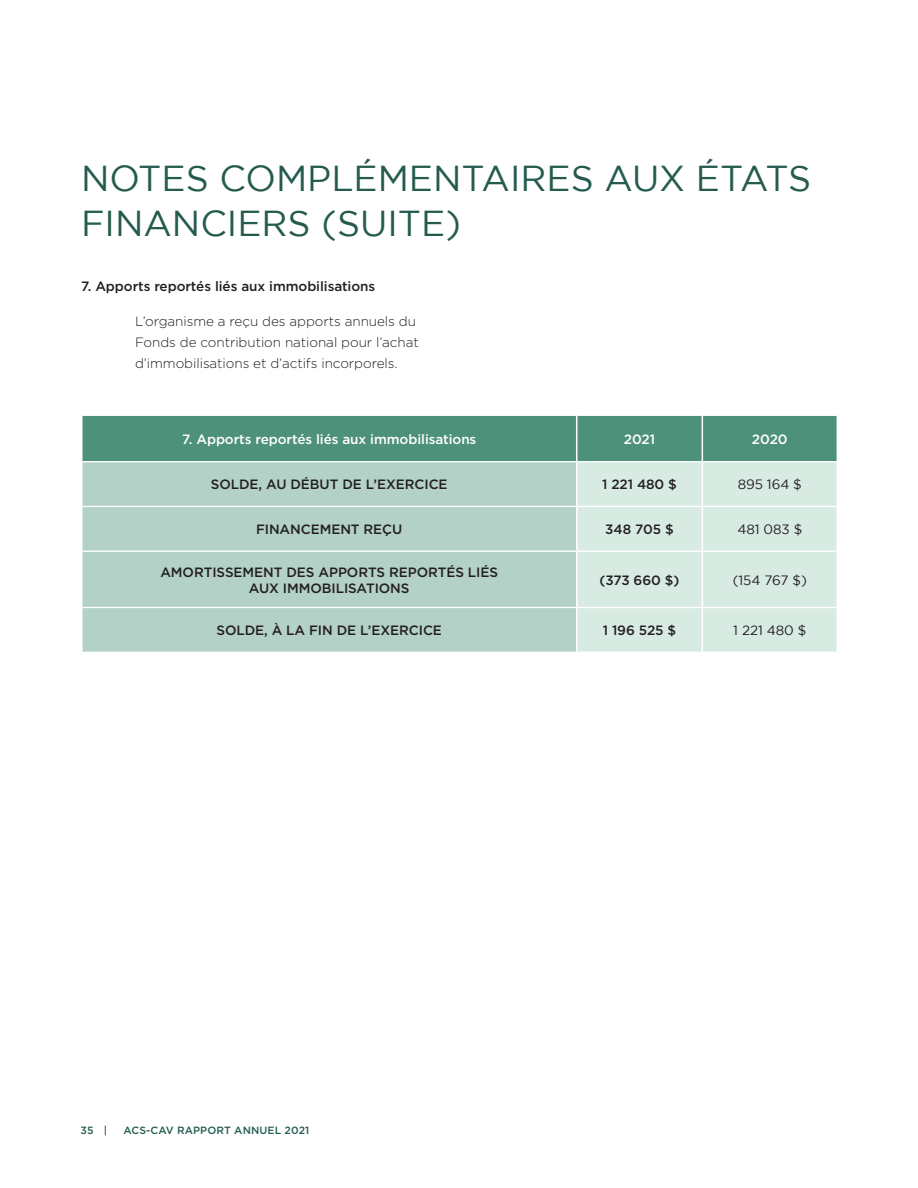
<style>
.page{position:relative;width:918px;height:1188px;background:#fff}
.page>*{position:absolute;margin:0;border:0;box-sizing:border-box;transform-origin:0 0}
.Heading{font:36px/45px "Gotham HTF";color:#245b4e}
.Body{font:500 13.5px/16.5px "Gotham";letter-spacing:-.005em;color:#231f20;text-align:center}
.Body-2{font:300 13.5px/21px "Gotham";letter-spacing:-.005em;color:#231f20}
.Body-3{font:500 13.5px "Gotham";letter-spacing:-.005em;color:#fff}
.Body-4{font:13.5px "Gotham HTF";letter-spacing:-.005em;color:#231f20}
.t1{font:500 10.5px "Gotham";letter-spacing:.01em;color:#205c4f}
</style>
<div class="page">
<div style="left:82px;top:416px;width:755px;height:45px;background:#4d917a"></div>
<div style="left:82px;top:462px;width:494px;height:190px;background:#b3d1c6"></div>
<div style="left:577px;top:462px;width:260px;height:190px;background:#d8ebe3"></div>
<hr style="left:82px;top:506px;width:495px;height:1px;background:#fff">
<hr style="left:577px;top:506px;width:125px;height:1px;background:#fff">
<hr style="left:702px;top:506px;width:135px;height:1px;background:#fff">
<hr style="left:82px;top:551px;width:495px;height:1px;background:#fff">
<hr style="left:577px;top:551px;width:125px;height:1px;background:#fff">
<hr style="left:702px;top:551px;width:135px;height:1px;background:#fff">
<hr style="left:82px;top:607px;width:495px;height:1px;background:#fff">
<hr style="left:577px;top:607px;width:125px;height:1px;background:#fff">
<hr style="left:702px;top:607px;width:135px;height:1px;background:#fff">
<hr style="left:576px;top:416px;width:1px;height:45px;background:#fff">
<hr style="left:702px;top:416px;width:1px;height:45px;background:#fff">
<hr style="left:702px;top:462px;width:1px;height:44px;background:#fff">
<hr style="left:702px;top:507px;width:1px;height:44px;background:#fff">
<hr style="left:702px;top:552px;width:1px;height:55px;background:#fff">
<hr style="left:702px;top:608px;width:1px;height:44px;background:#fff">
<p class="Heading" style="left:81px;top:155px;width:732px">NOTES COMPLÉMENTAIRES AUX ÉTATS<br>FINANCIERS (SUITE)</p>
<p class="Body" style="left:81px;top:278px;width:296px">7. Apports reportés liés aux immobilisations</p>
<p class="Body-2" style="left:135px;top:311px;width:285px">L’organisme a reçu des apports annuels du<br>Fonds de contribution national pour l’achat d’immobilisations et d’actifs incorporels.</p>
<p class="Body-3" style="left:182px;top:430px;width:296px">7. Apports reportés liés aux immobilisations</p>
<p class="Body-3" style="left:624px;top:430px;width:33px">2021</p>
<p class="Body-3" style="left:752px;top:430px;width:37px">2020</p>
<p class="Body" style="left:211px;top:476px;width:238px">SOLDE, AU DÉBUT DE L’EXERCICE</p>
<p class="Body" style="left:602px;top:476px;width:76px">1 221 480 $</p>
<p class="Body-4" style="left:738px;top:477px;width:66px">895 164 $</p>
<p class="Body" style="left:256px;top:521px;width:148px">FINANCEMENT REÇU</p>
<p class="Body" style="left:605px;top:521px;width:70px">348 705 $</p>
<p class="Body-4" style="left:737px;top:522px;width:66px">481 083 $</p>
<p class="Body" style="left:160px;top:563px;width:339px">AMORTISSEMENT DES APPORTS REPORTÉS LIÉS<br>AUX IMMOBILISATIONS</p>
<p class="Body" style="left:600px;top:572px;width:81px">(373 660 $)</p>
<p class="Body-4" style="left:733px;top:573px;width:76px">(154 767 $)</p>
<p class="Body" style="left:216px;top:622px;width:227px">SOLDE, À LA FIN DE L’EXERCICE</p>
<p class="Body" style="left:603px;top:622px;width:75px">1 196 525 $</p>
<p class="Body-4" style="left:733px;top:623px;width:75px">1 221 480 $</p>
<p class="t1" style="left:81px;top:1123px;width:15px">35</p>
<p class="t1" style="left:104px;top:1123px;width:5px">|</p>
<p class="t1" style="left:124px;top:1123px;width:187px">ACS-CAV RAPPORT ANNUEL 2021</p>
</div>
